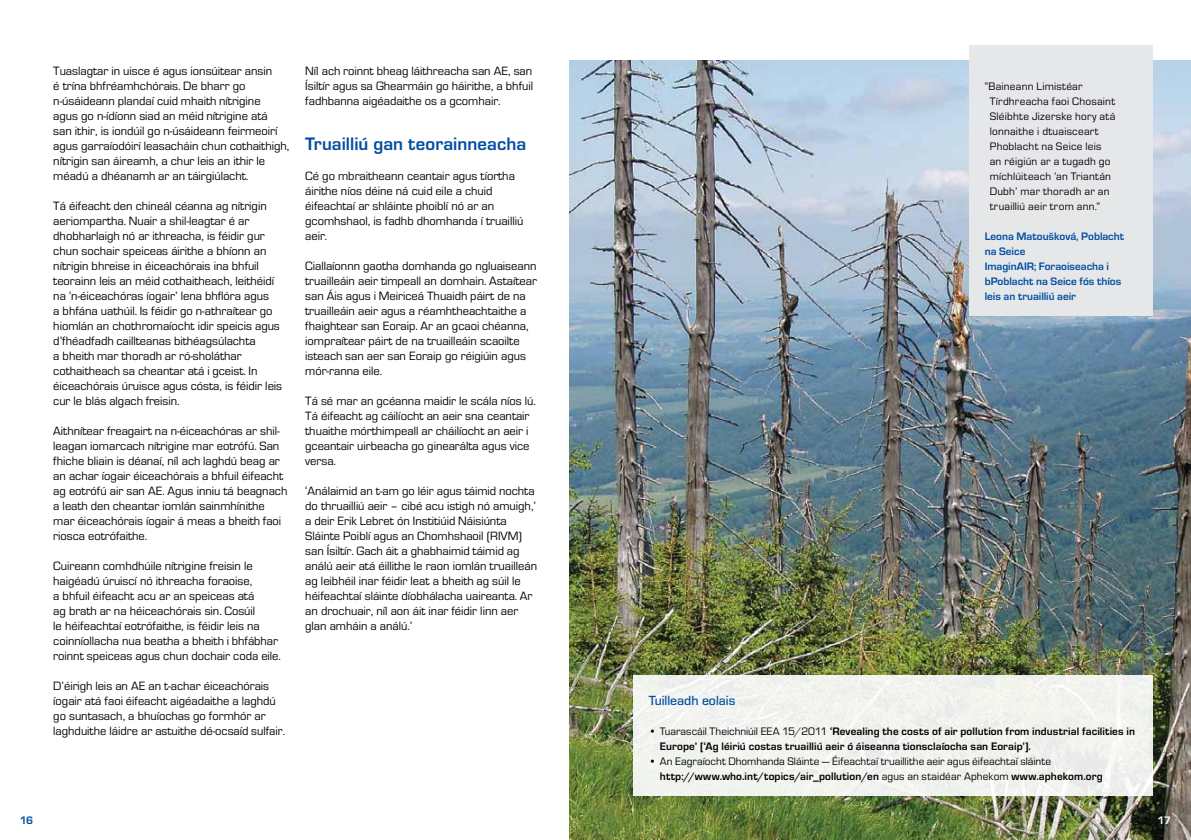
<style>
.page{position:relative;width:1191px;height:840px;background:#fff}
.page>*{position:absolute;margin:0;border:0;box-sizing:border-box;transform-origin:0 0}
.t1{font:700 18.75px "Eurostile OT";color:#034ea2}
.t2{font:500 13.75px "Eurostile OT";color:#034ea2}
.t3{font:12.5px/15px "Eurostile OT";color:#000}
.t4{font:11.25px/15px "Eurostile OT";letter-spacing:.02em;color:#000}
.t5{font:700 11.25px/15px "Eurostile OT";letter-spacing:.01em;color:#000}
.t6{font:11.25px/15px "Eurostile OT";color:#000}
.t7{font:700 11.25px/15px "Eurostile OT";color:#034ea2}
.t8{font:700 11.25px "Eurostile OT";color:#fff}
.s1{font-weight:400}
.s2{font-weight:700}
</style>
<div class="page">
<img style="left:569px;top:60px;width:622px;height:780px">
<div style="left:969px;top:45px;width:183px;height:270px;background:#e6e7e8"></div>
<div style="left:633px;top:675px;width:519px;height:120px;background:#f1f3ee"></div>
<p class="t3" style="left:53px;top:64px;width:238px">Tuaslagtar in uisce é agus ionsúitear ansin<br>é trína bhfréamhchórais. De bharr go n-úsáideann plandaí cuid mhaith nítrigine<br>agus go n-ídíonn siad an méid nítrigine atá<br>san ithir, is iondúil go n-úsáideann feirmeoirí agus garraíodóirí leasacháin chun cothaithigh, nítrigin san áireamh, a chur leis an ithir le méadú a dhéanamh ar an táirgiúlacht.</p>
<p class="t3" style="left:53px;top:199px;width:230px">Tá éifeacht den chineál céanna ag nítrigin aeriompartha. Nuair a shil-leagtar é ar dhobharlaigh nó ar ithreacha, is féidir gur chun sochair speiceas áirithe a bhíonn an nítrigin bhreise in éiceachórais ina bhfuil teorainn leis an méid cothaitheach, leithéidí na ‘n-éiceachóras íogair’ lena bhflóra agus<br>a bhfána uathúil. Is féidir go n-athraítear go hiomlán an chothromaíocht idir speicis agus d’fhéadfadh caillteanas bithéagsúlachta<br>a bheith mar thoradh ar ró-sholáthar cothaitheach sa cheantar atá i gceist. In éiceachórais úruisce agus cósta, is féidir leis cur le blás algach freisin.</p>
<p class="t3" style="left:53px;top:424px;width:236px">Aithnítear freagairt na n-éiceachóras ar shil&shy;leagan iomarcach nítrigine mar eotrófú. San fhiche bliain is déanaí, níl ach laghdú beag ar an achar íogair éiceachórais a bhfuil éifeacht ag eotrófú air san AE. Agus inniu tá beagnach a leath den cheantar iomlán sainmhínithe mar éiceachórais íogair á meas a bheith faoi riosca eotrófaithe.</p>
<p class="t3" style="left:53px;top:559px;width:229px">Cuireann comhdhúile nítrigine freisin le haigéadú úruiscí nó ithreacha foraoise,<br>a bhfuil éifeacht acu ar an speiceas atá<br>ag brath ar na héiceachórais sin. Cosúil<br>le héifeachtaí eotrófaithe, is féidir leis na coinníollacha nua beatha a bheith i bhfábhar roinnt speiceas agus chun dochair coda eile.</p>
<p class="t3" style="left:53px;top:679px;width:233px">D’éirigh leis an AE an t-achar éiceachórais íogair atá faoi éifeacht aigéadaithe a laghdú go suntasach, a bhuíochas go formhór ar laghduithe láidre ar astuithe dé-ocsaíd sulfair.</p>
<p class="t3" style="left:305px;top:64px;width:229px;text-align:justify">Níl ach roinnt bheag láithreacha san AE, san Ísiltír agus sa Ghearmáin go háirithe, a bhfuil fadhbanna aigéadaithe os a gcomhair.</p>
<h1 class="t1" style="left:305px;top:133px;width:222px">Truailliú gan teorainneacha</h1>
<p class="t3" style="left:305px;top:169px;width:219px">Cé go mbraitheann ceantair agus tíortha áirithe níos déine ná cuid eile a chuid éifeachtaí ar shláinte phoiblí nó ar an gcomhshaol, is fadhb dhomhanda í truailliú aeir.</p>
<p class="t3" style="left:305px;top:259px;width:233px">Ciallaíonnn gaotha domhanda go ngluaiseann truailleáin aeir timpeall an domhain. Astaítear san Áis agus i Meiriceá Thuaidh páirt de na truailleáin aeir agus a réamhtheachtaithe a fhaightear san Eoraip. Ar an gcaoi chéanna, iompraítear páirt de na truailleáin scaoilte isteach san aer san Eoraip go réigiúin agus mór-ranna eile.</p>
<p class="t3" style="left:305px;top:394px;width:232px">Tá sé mar an gcéanna maidir le scála níos lú.<br>Tá éifeacht ag cáilíocht an aeir sna ceantair thuaithe mórthimpeall ar cháilíocht an aeir i gceantair uirbeacha go ginearálta agus vice versa.</p>
<p class="t3" style="left:305px;top:484px;width:233px">‘Análaimid an t-am go léir agus táimid nochta do thruailliú aeir – cibé acu istigh nó amuigh,’ a deir Erik Lebret ón Institiúid Náisiúnta Sláinte Poiblí agus an Chomhshaoil (RIVM) san Ísiltír. Gach áit a ghabhaimid táimid ag análú aeir atá éillithe le raon iomlán truailleán ag leibhéil inar féidir leat a bheith ag súil le héifeachtaí sláinte díobhálacha uaireanta. Ar an drochuair, níl aon áit inar féidir linn aer glan amháin a análú.’</p>
<p class="t4" style="left:989px;top:79px;width:127px;text-indent:-5px">“Baineann Limistéar<br>Tírdhreacha faoi Chosaint<br>Sléibhte Jizerske hory atá lonnaithe i dtuaisceart<br>Phoblacht na Seice leis an réigiún ar a tugadh go míchlúiteach ‘an Triantán<br>Dubh’ mar thoradh ar an truailliú aeir trom ann.”</p>
<p class="t7" style="left:984px;top:229px;width:141px">Leona Matoušková, Poblacht na Seice<br>ImaginAIR; Foraoiseacha i bPoblacht na Seice fós thíos leis an truailliú aeir</p>
<p class="t2" style="left:648px;top:693px;width:88px">Tuilleadh eolais</p>
<p class="t5" style="left:660px;top:724px;width:476px;text-indent:-11px"><span class="s1">• Tuarascáil Theichniúil EEA 15/2011</span> ‘Revealing the costs of air pollution from industrial facilities in<br>Europe’ [‘Ag léiriú costas truailliú aeir ó áiseanna tionsclaíocha san Eoraip’].</p>
<p class="t6" style="left:660px;top:754px;width:444px;text-indent:-11px">• An Eagraíocht Dhomhanda Sláinte — Éifeachtaí truaillithe aeir agus éifeachtaí sláinte <span class="s2">http://www.who.int/topics/air_pollution/en</span> agus an staidéar Aphekom <span class="s2">www.aphekom.org</span></p>
<p class="t7" style="left:20px;top:812px;width:15px">16</p>
<p class="t8" style="left:1157px;top:814px;width:15px">17</p>
</div>
